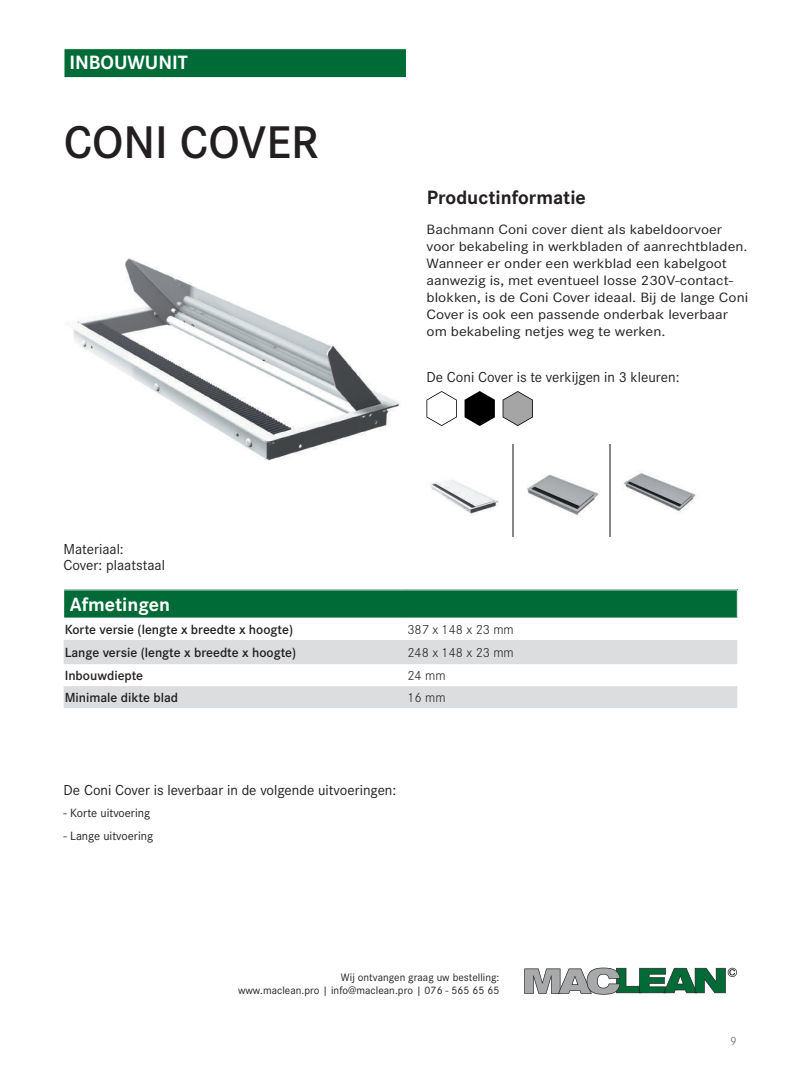
<style>
.page{position:relative;width:801px;height:1074px;background:#fff}
.page>*{position:absolute;margin:0;border:0;box-sizing:border-box;transform-origin:0 0}
.t1{font:600 47.5px "Corporate S";color:#231f20}
.t2{font:700 20px "Corporate S";color:#fff}
.t3{font:700 20px "Corporate S";color:#231f20}
.t4{font:15px/16.2px "Corporate S";color:#231f20}
.t5{font:14px/16.9px "Corporate S";color:#231f20;scale:1.14 1}
.t6{font:600 13.75px "Corporate S";color:#231f20}
.t7{font:300 13.75px "Corporate S";color:#231f20}
.t8{font:12.5px "Corporate S";color:#231f20}
.t9{font:12.5px "Corporate S";color:#808285}
.t10{font:11.25px/13.5px "Corporate S";letter-spacing:.005em;color:#231f20;text-align:right}
</style>
<div class="page">
<img style="left:73px;top:258px;width:327px;height:203px">
<div style="left:64px;top:590px;width:673px;height:28px;background:#006b36"></div>
<svg style="left:64px;top:640px;width:673px;height:68px;fill:#dcdddf"></svg>
<svg style="left:737px;top:590px;width:1px;height:28px"></svg>
<img style="left:430px;top:480px;width:69px;height:36px">
<img style="left:527px;top:474px;width:72px;height:42px">
<img style="left:623px;top:473px;width:73px;height:39px">
<hr style="left:512px;top:444px;width:2px;height:93px;background:#858788">
<hr style="left:609px;top:444px;width:2px;height:93px;background:#858788">
<svg style="left:464px;top:391px;width:31px;height:35px"></svg>
<svg style="left:426px;top:391px;width:31px;height:35px"></svg>
<svg style="left:502px;top:391px;width:31px;height:35px"></svg>
<div style="left:64px;top:49px;width:342px;height:29px;background:#006b36;border:1px solid #fff"></div>
<svg style="left:524px;top:967px;width:213px;height:27px"></svg>
<h2 class="t2" style="left:69px;top:49px;width:120px">INBOUWUNIT</h2>
<h1 class="t1" style="left:64px;top:110px;width:256px">CONI COVER</h1>
<p class="t4" style="left:64px;top:540px;width:103px">Materiaal:<br>Cover: plaatstaal</p>
<h2 class="t3" style="left:427px;top:184px;width:161px">Productinformatie</h2>
<p class="t5" style="left:427px;top:221px;width:284px">Bachmann Coni cover dient als kabeldoorvoer voor bekabeling in werkbladen of aanrechtbladen.<br>Wanneer er onder een werkblad een kabelgoot aanwezig is, met eventueel losse 230V-contact&shy;blokken, is de Coni Cover ideaal. Bij de lange Coni Cover is ook een passende onderbak leverbaar om bekabeling netjes weg te werken.</p>
<p class="t4" style="left:426px;top:368px;width:255px">De Coni Cover is te verkijgen in 3 kleuren:</p>
<h2 class="t2" style="left:70px;top:590px;width:102px">Afmetingen</h2>
<p class="t6" style="left:65px;top:620px;width:230px">Korte versie (lengte x breedte x hoogte)</p>
<p class="t7" style="left:407px;top:620px;width:108px">387 x 148 x 23 mm</p>
<p class="t6" style="left:65px;top:643px;width:233px">Lange versie (lengte x breedte x hoogte)</p>
<p class="t7" style="left:407px;top:643px;width:108px">248 x 148 x 23 mm</p>
<p class="t6" style="left:65px;top:666px;width:80px">Inbouwdiepte</p>
<p class="t7" style="left:407px;top:666px;width:40px">24 mm</p>
<p class="t6" style="left:65px;top:688px;width:115px">Minimale dikte blad</p>
<p class="t7" style="left:407px;top:688px;width:40px">16 mm</p>
<p class="t4" style="left:64px;top:781px;width:334px">De Coni Cover is leverbaar in de volgende uitvoeringen:</p>
<p class="t8" style="left:64px;top:805px;width:88px">- Korte uitvoering</p>
<p class="t8" style="left:64px;top:827px;width:91px">- Lange uitvoering</p>
<p class="t10" style="left:238px;top:970px;width:263px">Wij ontvangen graag uw bestelling:<br>www.maclean.pro | info@maclean.pro | 076 - 565 65 65</p>
<p class="t9" style="left:730px;top:1032px;width:8px">9</p>
</div>
